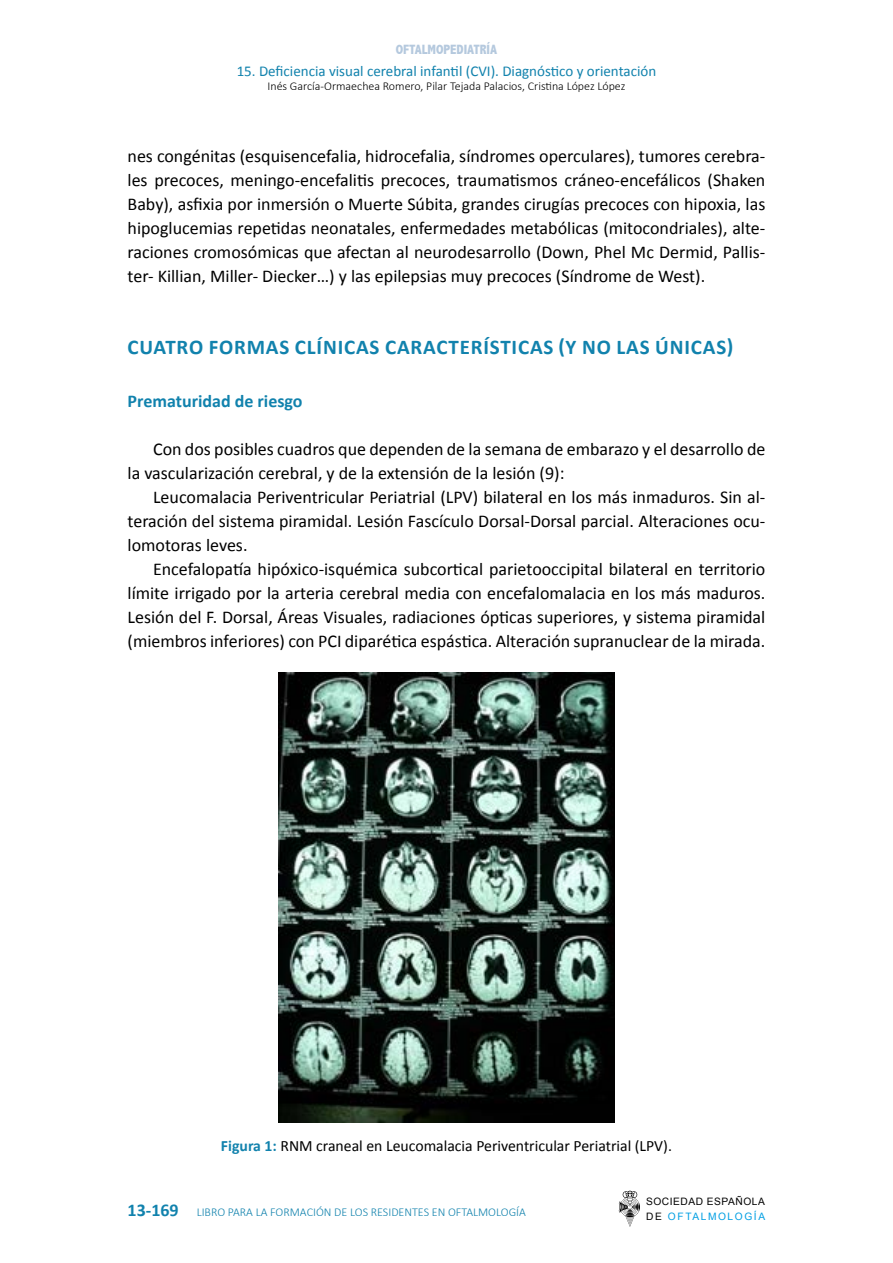
<style>
.page{position:relative;width:893px;height:1263px;background:#fff}
.page>*{position:absolute;margin:0;border:0;box-sizing:border-box;transform-origin:0 0}
.t1{font:700 21px "Calibri";letter-spacing:.04em;color:#1182ad}
.t2{font:18px/24px "Calibri";color:#000;text-align:justify}
.t3{font:700 18px "Calibri";color:#1182ad}
.t4{font:15.75px "Calibri";color:#000}
.t5{font:15px "Calibri";color:#1182ad}
.t6{font:800 condensed 13.5px "Abadi";color:#b5c9de}
.t7{font:300 12px "Calibri";color:#000}
.t8{font:300 12px "Calibri";color:#1182ad}
.t9{font:10.2px/14.1px "Arial";letter-spacing:.05em;color:#000}
.s1{font-weight:700;color:#1182ad}
.s2{font-weight:700;font-size:18px}
.s3{color:#009fe3}
</style>
<div class="page">
<svg style="left:619px;top:1191px;width:21px;height:36px"></svg>
<img style="left:278px;top:673px;width:337px;height:450px">
<p class="t6" style="left:396px;top:41px;width:103px">OFTALMOPEDIATRÍA</p>
<p class="t5" style="left:237px;top:62px;width:421px">15. Deficiencia visual cerebral infantil (CVI). Diagnóstico y orientación</p>
<p class="t7" style="left:267px;top:79px;width:359px">Inés García-Ormaechea Romero, Pilar Tejada Palacios, Cristina López López</p>
<p class="t2" style="left:128px;top:143px;width:639px">nes congénitas (esquisencefalia, hidrocefalia, síndromes operculares), tumores cerebra&shy;les precoces, meningo-encefalitis precoces, traumatismos cráneo-encefálicos (Shaken Baby), asfixia por inmersión o Muerte Súbita, grandes cirugías precoces con hipoxia, las hipoglucemias repetidas neonatales, enfermedades metabólicas (mitocondriales), alte&shy;raciones cromosómicas que afectan al neurodesarrollo (Down, Phel Mc Dermid, Pallis&shy;ter- Killian, Miller- Diecker…) y las epilepsias muy precoces (Síndrome de West).</p>
<p class="t1" style="left:128px;top:334px;width:607px">CUATRO FORMAS CLÍNICAS CARACTERÍSTICAS (Y NO LAS ÚNICAS)</p>
<p class="t3" style="left:128px;top:389px;width:177px">Prematuridad de riesgo</p>
<p class="t2" style="left:128px;top:436px;width:639px;text-indent:26px">Con dos posibles cuadros que dependen de la semana de embarazo y el desarrollo de la vascularización cerebral, y de la extensión de la lesión (9):</p>
<p class="t2" style="left:128px;top:484px;width:639px;text-indent:26px">Leucomalacia Periventricular Periatrial (LPV) bilateral en los más inmaduros. Sin al&shy;teración del sistema piramidal. Lesión Fascículo Dorsal-Dorsal parcial. Alteraciones ocu&shy;lomotoras leves.</p>
<p class="t2" style="left:128px;top:556px;width:639px;text-indent:26px">Encefalopatía hipóxico-isquémica subcortical parietooccipital bilateral en territorio límite irrigado por la arteria cerebral media con encefalomalacia en los más maduros.<br>Lesión del F. Dorsal, Áreas Visuales, radiaciones ópticas superiores, y sistema piramidal (miembros inferiores) con PCI diparética espástica. Alteración supranuclear de la mirada.</p>
<p class="t4" style="left:221px;top:1136px;width:452px"><span class="s1">Figura 1:</span> RNM craneal en Leucomalacia Periventricular Periatrial (LPV).</p>
<p class="t8" style="left:128px;top:1204px;width:400px"><span class="s2">13-169</span> LIBRO PARA LA FORMACIÓN DE LOS RESIDENTES EN OFTALMOLOGÍA</p>
<p class="t9" style="left:646px;top:1195px;width:120px">SOCIEDAD ESPAÑOLA<br>DE <span class="s3">OFTALMOLOGÍA</span></p>
</div>
